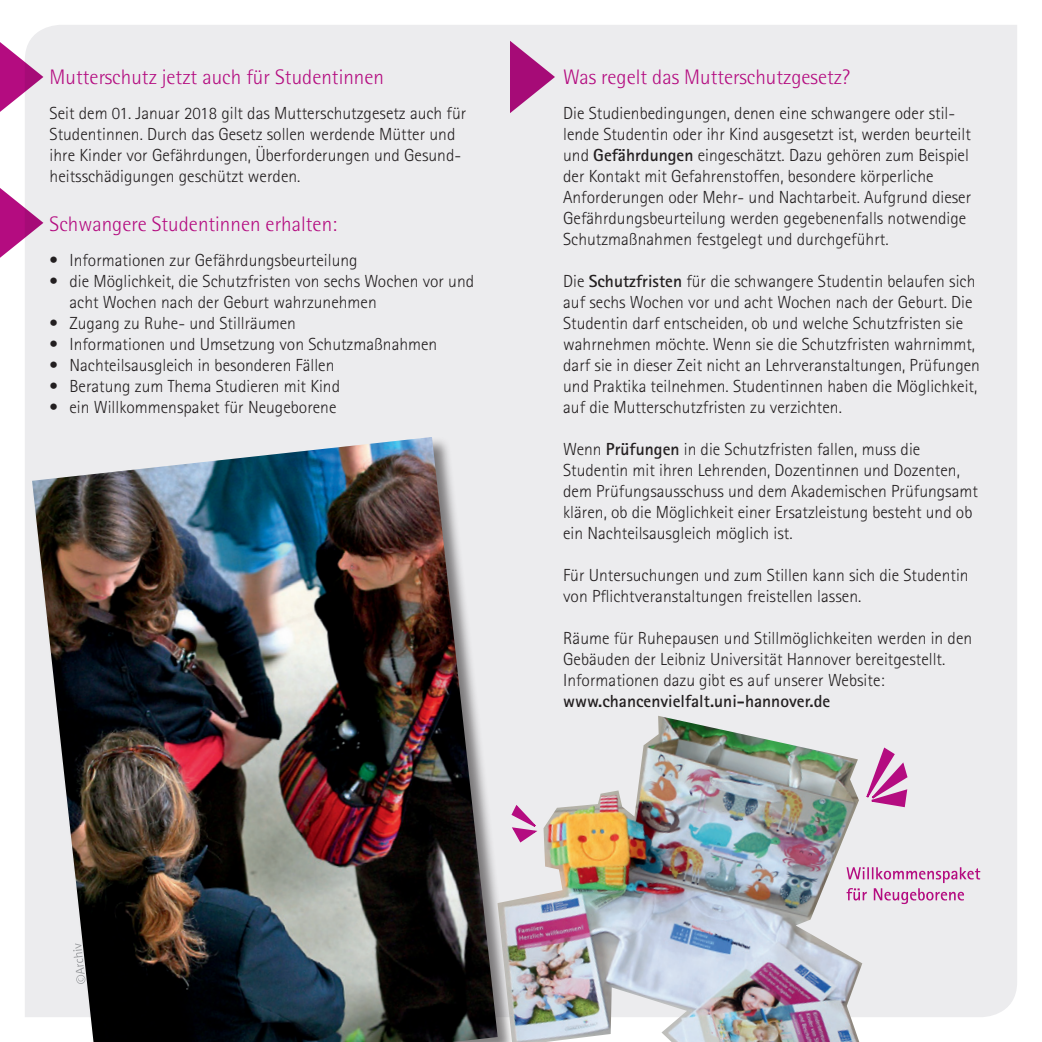
<style>
.page{position:relative;width:1042px;height:1042px;background:#fff}
.page>*{position:absolute;margin:0;border:0;box-sizing:border-box;transform-origin:0 0}
.t1{font:300 21px "Rotis Semi Sans";color:#b40c80}
.t2{font:300 17.5px/21px "Rotis Sans Serif";color:#231f20}
.t3{font:700 17.5px "Rotis Sans Serif";color:#231f20}
.s1{font-weight:700}
</style>
<div class="page">
<div style="left:25px;top:25px;width:992px;height:992px;background:#ececee"></div>
<svg style="left:0;top:26px;width:43px;height:102px"></svg>
<svg style="left:0;top:172px;width:43px;height:102px"></svg>
<img style="left:32px;top:437px;width:466px;height:605px">
<svg style="left:510px;top:26px;width:45px;height:102px;background:#d39cc3"></svg>
<img style="left:497px;top:716px;width:365px;height:326px">
<svg style="left:864px;top:746px;width:44px;height:62px;background:#d695c3"></svg>
<svg style="left:510px;top:803px;width:28px;height:41px"></svg>
<svg style="left:846px;top:867px;width:134px;height:37px;background:#e0bfd8"></svg>
<svg style="left:73px;top:943px;width:13px;height:41px"></svg>
<p class="t1" style="left:50px;top:65px;width:336px">Mutterschutz jetzt auch für Studentinnen</p>
<p class="t2" style="left:50px;top:103px;width:418px">Seit dem 01. Januar 2018 gilt das Mutterschutzgesetz auch für Studentinnen. Durch das Gesetz sollen werdende Mütter und ihre Kinder vor Gefährdungen, Überforderungen und Gesund&shy;heitsschädigungen geschützt werden.</p>
<p class="t1" style="left:50px;top:212px;width:289px">Schwangere Studentinnen erhalten:</p>
<p class="t2" style="left:50px;top:250px;width:309px">• Informationen zur Gefährdungsbeurteilung</p>
<p class="t2" style="left:69px;top:271px;width:406px;text-indent:-20px">• die Möglichkeit, die Schutzfristen von sechs Wochen vor und acht Wochen nach der Geburt wahrzunehmen</p>
<p class="t2" style="left:50px;top:313px;width:248px">• Zugang zu Ruhe- und Stillräumen</p>
<p class="t2" style="left:50px;top:334px;width:389px">• Informationen und Umsetzung von Schutzmaßnahmen</p>
<p class="t2" style="left:50px;top:355px;width:286px">• Nachteilsausgleich in besonderen Fällen</p>
<p class="t2" style="left:50px;top:376px;width:292px">• Beratung zum Thema Studieren mit Kind</p>
<p class="t2" style="left:50px;top:397px;width:288px">• ein Willkommenspaket für Neugeborene</p>
<p class="t1" style="left:563px;top:65px;width:288px">Was regelt das Mutterschutzgesetz?</p>
<p class="t2" style="left:563px;top:103px;width:409px">Die Studienbedingungen, denen eine schwangere oder stil&shy;lende Studentin oder ihr Kind ausgesetzt ist, werden beurteilt und <span class="s1">Gefährdungen</span> eingeschätzt. Dazu gehören zum Beispiel der Kontakt mit Gefahrenstoffen, besondere körperliche Anforderungen oder Mehr- und Nachtarbeit. Aufgrund dieser Gefährdungsbeurteilung werden gegebenenfalls notwendige Schutzmaßnahmen festgelegt und durchgeführt.</p>
<p class="t2" style="left:563px;top:271px;width:418px">Die <span class="s1">Schutzfristen</span> für die schwangere Studentin belaufen sich auf sechs Wochen vor und acht Wochen nach der Geburt. Die Studentin darf entscheiden, ob und welche Schutzfristen sie wahrnehmen möchte. Wenn sie die Schutzfristen wahrnimmt, darf sie in dieser Zeit nicht an Lehrveranstaltungen, Prüfungen und Praktika teilnehmen. Studentinnen haben die Möglichkeit, auf die Mutterschutzfristen zu verzichten.</p>
<p class="t2" style="left:563px;top:439px;width:416px">Wenn <span class="s1">Prüfungen</span> in die Schutzfristen fallen, muss die Studentin mit ihren Lehrenden, Dozentinnen und Dozenten, dem Prüfungsausschuss und dem Akademischen Prüfungsamt klären, ob die Möglichkeit einer Ersatzleistung besteht und ob ein Nachteilsausgleich möglich ist.</p>
<p class="t2" style="left:563px;top:565px;width:407px">Für Untersuchungen und zum Stillen kann sich die Studentin von Pflichtveranstaltungen freistellen lassen.</p>
<p class="t2" style="left:563px;top:628px;width:410px">Räume für Ruhepausen und Stillmöglichkeiten werden in den<br>Gebäuden der Leibniz Universität Hannover bereitgestellt.<br>Informationen dazu gibt es auf unserer Website:</p>
<p class="t3" style="left:563px;top:690px;width:269px">www.chancenvielfalt.uni-hannover.de</p>
</div>
